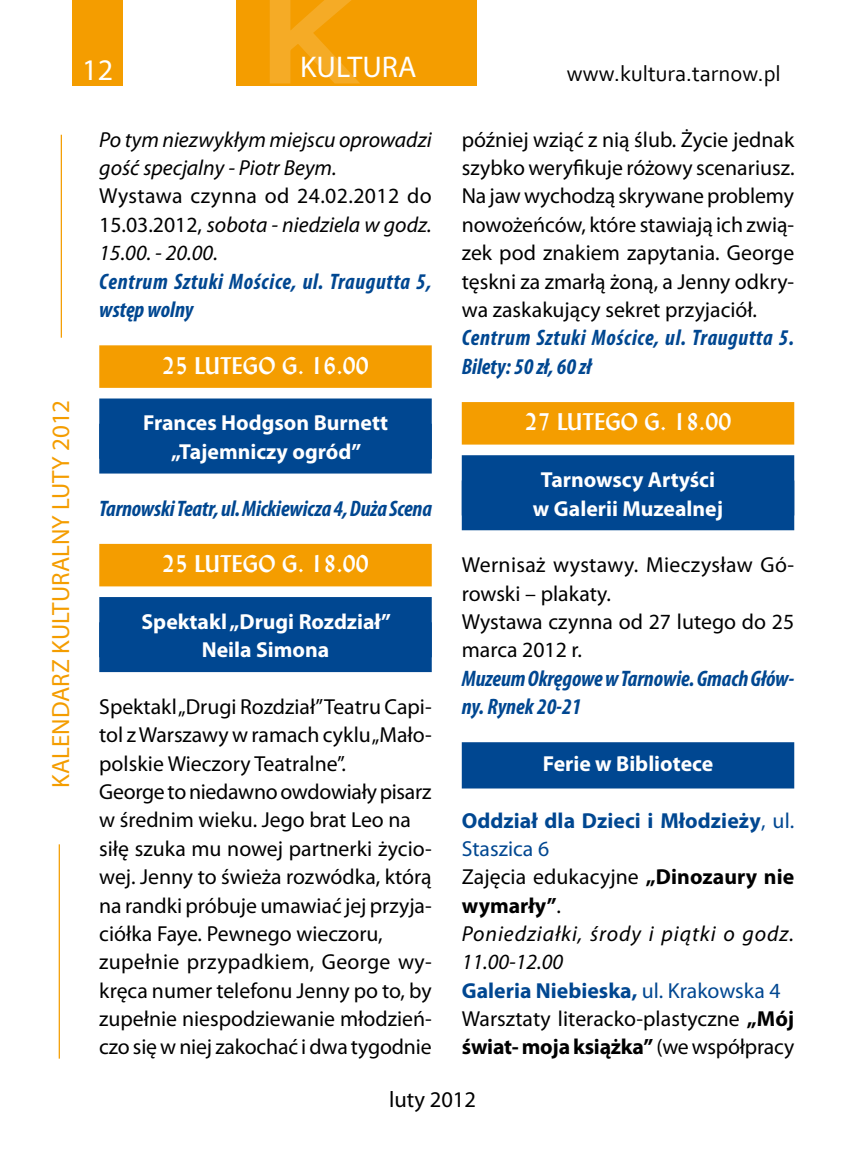
<style>
.page{position:relative;width:851px;height:1170px;background:#fff}
.page>*{position:absolute;margin:0;border:0;box-sizing:border-box;transform-origin:0 0}
.t1{font:30px "Myriad Pro";color:#fff}
.t2{font:25px "Myriad Pro";color:#f49d00}
.t3{font:italic 700 condensed 22.5px/28.2px "Myriad Pro";letter-spacing:.03em;color:#004791}
.t4{font:italic 700 condensed 22.5px/28.2px "Myriad Pro";color:#004791}
.t5{font:700 22.5px "Lydian PL";color:#fff}
.t6{font:22.5px "Corbel";color:#000}
.t7{font:22.5px "Myriad Pro";color:#000}
.t8{font:21.75px/28.2px "Myriad Pro";color:#000}
.t9{font:700 21.75px/28.2px "Myriad Pro";color:#fff;text-align:center}
.t10{font:italic 21.75px/28.2px "Myriad Pro";color:#000}
.s1{font-style:italic}
.s2{font-weight:700;color:#004791}
.s3{color:#004791}
.s4{font-weight:700}
</style>
<div class="page">
<div style="left:72px;top:0;width:51px;height:85px;background:#f49d00"></div>
<div style="left:236px;top:0;width:240px;height:85px;background:#f49d00"></div>
<svg style="left:267px;top:0;width:164px;height:86px"></svg>
<hr style="left:61px;top:135px;width:1px;height:202px;background:#f49d00">
<hr style="left:59px;top:844px;width:1px;height:214px;background:#f49d00">
<div style="left:99px;top:345px;width:332px;height:43px;background:#f49d00"></div>
<div style="left:99px;top:398px;width:332px;height:75px;background:#004791"></div>
<div style="left:99px;top:544px;width:332px;height:42px;background:#f49d00"></div>
<div style="left:99px;top:597px;width:332px;height:75px;background:#004791"></div>
<div style="left:461px;top:402px;width:333px;height:42px;background:#f49d00"></div>
<div style="left:461px;top:455px;width:333px;height:75px;background:#004791"></div>
<div style="left:461px;top:742px;width:333px;height:46px;background:#004791"></div>
<h1 class="t1" style="left:82px;top:51px;width:32px">12</h1>
<h1 class="t1" style="left:300px;top:48px;width:118px">KULTURA</h1>
<p class="t6" style="left:566px;top:59px;width:215px">www.kultura.tarnow.pl</p>
<p class="t2" style="left:45px;top:787px;width:389px;rotate:-90deg">KALENDARZ KULTURALNY LUTY 2012</p>
<p class="t10" style="left:99px;top:125px;width:334px">Po tym niezwykłym miejscu oprowadzi gość specjalny - Piotr Beym.</p>
<p class="t8" style="left:99px;top:182px;width:334px;text-align:justify">Wystawa czynna od 24.02.2012 do 15.03.2012, <span class="s1">sobota - niedziela w godz.<br>15.00. - 20.00.</span></p>
<p class="t3" style="left:99px;top:266px;width:334px">Centrum Sztuki Mościce, ul. Traugutta 5, wstęp wolny</p>
<p class="t5" style="left:162px;top:351px;width:208px">25 LUTEGO G. 16.00</p>
<p class="t9" style="left:143px;top:408px;width:246px">Frances Hodgson Burnett „Tajemniczy ogród”</p>
<p class="t4" style="left:99px;top:493px;width:334px">Tarnowski Teatr, ul. Mickiewicza 4, Duża Scena</p>
<p class="t5" style="left:162px;top:549px;width:208px">25 LUTEGO G. 18.00</p>
<p class="t9" style="left:141px;top:606px;width:251px">Spektakl „Drugi Rozdział”<br>Neila Simona</p>
<p class="t8" style="left:99px;top:692px;width:334px">Spektakl „Drugi Rozdział” Teatru Capi&shy;tol z Warszawy w ramach cyklu „Mało&shy;polskie Wieczory Teatralne”.<br>George to niedawno owdowiały pisarz w średnim wieku. Jego brat Leo na siłę szuka mu nowej partnerki życio&shy;wej. Jenny to świeża rozwódka, którą na randki próbuje umawiać jej przyja&shy;ciółka Faye. Pewnego wieczoru, zupełnie przypadkiem, George wy&shy;kręca numer telefonu Jenny po to, by zupełnie niespodziewanie młodzień&shy;czo się w niej zakochać i dwa tygodnie</p>
<p class="t8" style="left:461px;top:125px;width:334px;text-align:justify">później wziąć z nią ślub. Życie jednak szybko weryfikuje różowy scenariusz.<br>Na jaw wychodzą skrywane problemy nowożeńców, które stawiają ich zwią&shy;zek pod znakiem zapytania. George tęskni za zmarłą żoną, a Jenny odkry&shy;wa zaskakujący sekret przyjaciół.</p>
<p class="t3" style="left:461px;top:323px;width:334px">Centrum Sztuki Mościce, ul. Traugutta 5.<br>Bilety: 50 zł, 60 zł</p>
<p class="t5" style="left:524px;top:407px;width:208px">27 LUTEGO G. 18.00</p>
<p class="t9" style="left:533px;top:465px;width:192px">Tarnowscy Artyści w Galerii Muzealnej</p>
<p class="t8" style="left:461px;top:550px;width:334px">Wernisaż wystawy. Mieczysław Gó&shy;rowski – plakaty.<br>Wystawa czynna od 27 lutego do 25 marca 2012 r.</p>
<p class="t4" style="left:461px;top:663px;width:334px">Muzeum Okręgowe w Tarnowie. Gmach Głów&shy;ny. Rynek 20-21</p>
<p class="t9" style="left:542px;top:748px;width:172px">Ferie w Bibliotece</p>
<p class="t8" style="left:461px;top:805px;width:334px"><span class="s2">Oddział dla Dzieci i Młodzieży</span><span class="s3">, ul.<br>Staszica 6<br></span>Zajęcia edukacyjne <span class="s4">„Dinozaury nie wymarły”</span>.<br><span class="s1">Poniedziałki, środy i piątki o godz.<br>11.00-12.00<br></span><span class="s2">Galeria Niebieska,</span> <span class="s3">ul. Krakowska 4<br></span>Warsztaty literacko-plastyczne <span class="s4">„Mój świat- moja książka”</span> (we współpracy</p>
<p class="t7" style="left:389px;top:1085px;width:88px">luty 2012</p>
</div>
